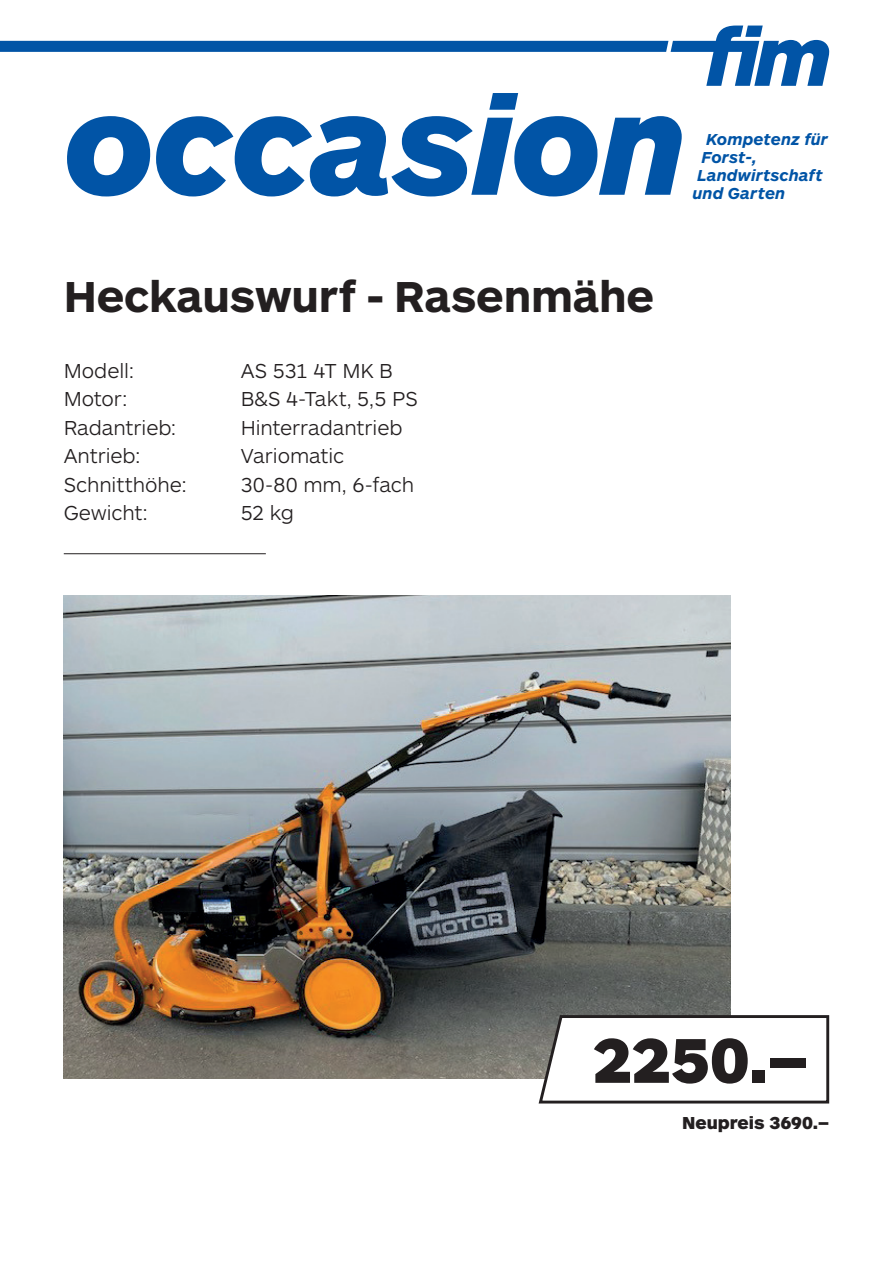
<style>
.page{position:relative;width:893px;height:1263px;background:#fff}
.page>*{position:absolute;margin:0;border:0;box-sizing:border-box;transform-origin:0 0}
.t1{font:italic 900 142.5px "ARS Maquette Pro";letter-spacing:-.015em;color:#0154a6}
.t2{font:900 65.7px "ARS Maquette Pro";color:#231f20}
.t3{font:700 45px "ARS Maquette Pro";letter-spacing:-.005em;color:#231f20}
.t4{font:300 21px "ARS Maquette Pro";letter-spacing:-.005em;color:#231f20}
.t5{font:900 18px "ARS Maquette Pro";letter-spacing:-.005em;color:#231f20}
.t6{font:italic 700 16.5px/18px "ARS Maquette Pro";letter-spacing:.005em;color:#0154a6}
</style>
<div class="page">
<img style="left:64px;top:595px;width:666px;height:484px">
<hr style="left:64px;top:553px;width:202px;height:1px;background:#231f20">
<svg style="left:0;top:26px;width:829px;height:60px"></svg>
<svg style="left:537px;top:1013px;width:293px;height:91px"></svg>
<h1 class="t1" style="left:64px;top:52px;width:624px">occasion</h1>
<p class="t6" style="left:697px;top:129px;width:132px;text-indent:9px">Kompetenz für<br>Forst-,<br>Landwirtschaft</p>
<p class="t6" style="left:692px;top:183px;width:94px">und Garten</p>
<h3 class="t3" style="left:64px;top:267px;width:592px">Heckauswurf - Rasenmähe</h3>
<p class="t4" style="left:64px;top:357px;width:72px">Modell:</p>
<p class="t4" style="left:241px;top:357px;width:154px">AS 531 4T MK B</p>
<p class="t4" style="left:64px;top:386px;width:66px">Motor:</p>
<p class="t4" style="left:241px;top:386px;width:178px">B&amp;S 4-Takt, 5,5 PS</p>
<p class="t4" style="left:64px;top:414px;width:114px">Radantrieb:</p>
<p class="t4" style="left:241px;top:414px;width:163px">Hinterradantrieb</p>
<p class="t4" style="left:64px;top:443px;width:79px">Antrieb:</p>
<p class="t4" style="left:241px;top:443px;width:105px">Variomatic</p>
<p class="t4" style="left:64px;top:471px;width:125px">Schnitthöhe:</p>
<p class="t4" style="left:241px;top:471px;width:175px">30-80 mm, 6-fach</p>
<p class="t4" style="left:64px;top:500px;width:86px">Gewicht:</p>
<p class="t4" style="left:241px;top:500px;width:55px">52 kg</p>
<h2 class="t2" style="left:592px;top:1017px;width:216px">2250.–</h2>
<p class="t5" style="left:682px;top:1110px;width:149px">Neupreis 3690.–</p>
</div>
